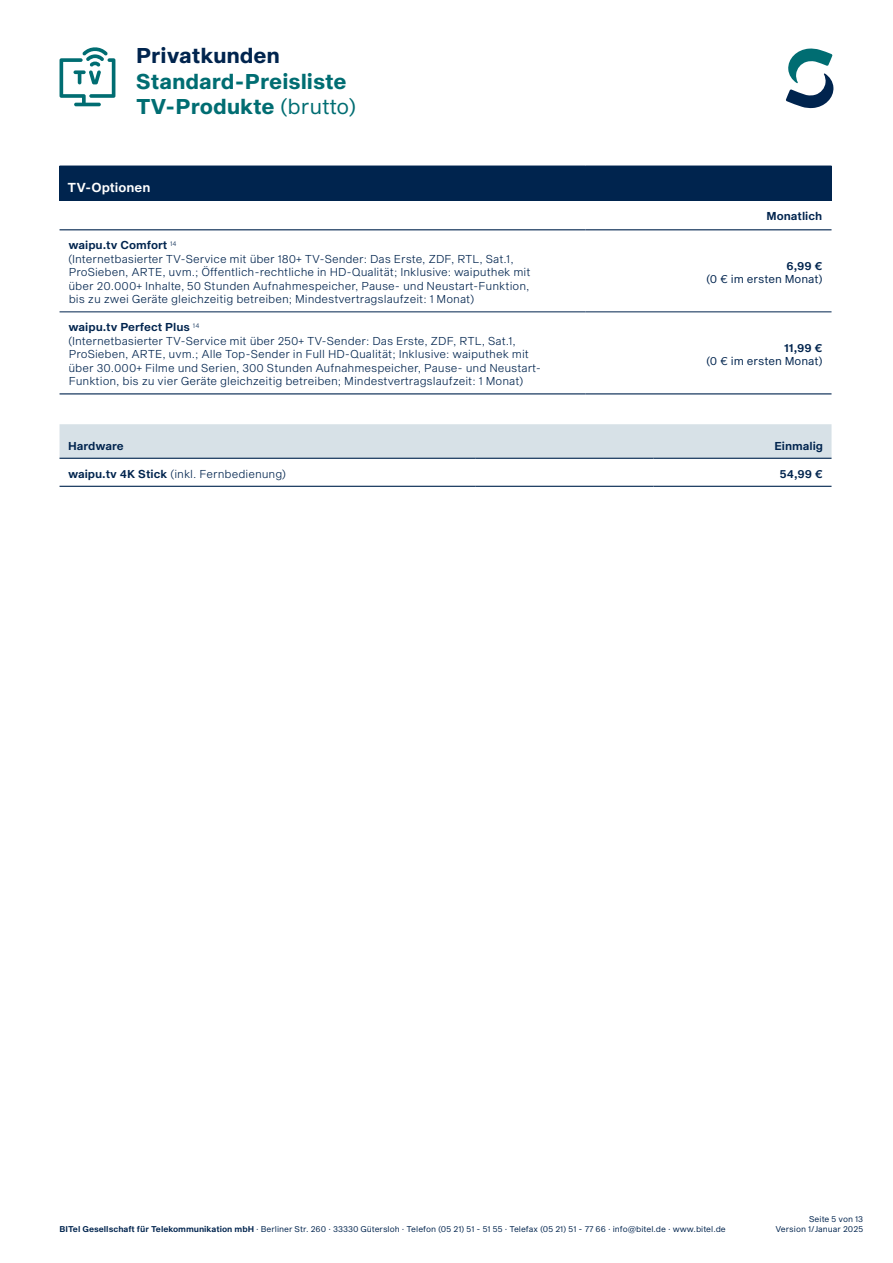
<style>
.page{position:relative;width:893px;height:1263px;background:#fff}
.page>*{position:absolute;margin:0;border:0;box-sizing:border-box;transform-origin:0 0}
.t1{font:700 21px/25.5px "S Sequel";color:#006d72}
.t2{font:700 21px "S Sequel";color:#00244e}
.t3{font:12.75px "S Sequel Semi";color:#fff}
.t4{font:300 11.25px/13.5px "S Sequel";color:#00244e}
.t5{font:11.25px "S Sequel Semi";color:#00244e}
.t6{font:11.25px "S Sequel";color:#00244e}
.t7{font:8.25px/9.9px "S Sequel";color:#00244e;text-align:right}
.s1{font-weight:400}
.s2{font-family:"S Sequel Semi";font-weight:400}
.s3{font-family:"S Sequel Semi"}
</style>
<div class="page">
<svg style="left:786px;top:48px;width:48px;height:60px"></svg>
<svg style="left:60px;top:47px;width:55px;height:59px"></svg>
<div style="left:60px;top:166px;width:771px;height:34px;background:#00244e"></div>
<hr style="left:60px;top:200px;width:525px;height:1px;background:#00244e">
<hr style="left:585px;top:200px;width:246px;height:1px;background:#00244e">
<hr style="left:60px;top:312px;width:525px;height:1px;background:#00244e">
<hr style="left:585px;top:312px;width:246px;height:1px;background:#00244e">
<hr style="left:60px;top:229px;width:525px;height:1px;background:#00244e">
<hr style="left:585px;top:229px;width:246px;height:1px;background:#00244e">
<hr style="left:60px;top:393px;width:525px;height:1px;background:#00244e">
<hr style="left:585px;top:393px;width:246px;height:1px;background:#00244e">
<div style="left:60px;top:424px;width:771px;height:34px;background:#d7e1e7"></div>
<hr style="left:60px;top:486px;width:415px;height:1px;background:#00244e">
<hr style="left:475px;top:486px;width:178px;height:1px;background:#00244e">
<hr style="left:653px;top:486px;width:178px;height:1px;background:#00244e">
<hr style="left:60px;top:458px;width:415px;height:1px;background:#00244e">
<hr style="left:475px;top:458px;width:178px;height:1px;background:#00244e">
<hr style="left:653px;top:458px;width:178px;height:1px;background:#00244e">
<h1 class="t2" style="left:136px;top:41px;width:146px">Privatkunden</h1>
<h1 class="t1" style="left:136px;top:69px;width:222px">Standard-Preisliste<br>TV-Produkte <span class="s1">(brutto)</span></h1>
<p class="t3" style="left:68px;top:178px;width:84px">TV-Optionen</p>
<p class="t5" style="left:766px;top:208px;width:57px">Monatlich</p>
<p class="t5" style="left:68px;top:237px;width:110px">waipu.tv Comfort <sup>14</sup></p>
<p class="t4" style="left:68px;top:253px;width:464px">(Internetbasierter TV-Service mit über 180+ TV-Sender: Das Erste, ZDF, RTL, Sat.1, ProSieben, ARTE, uvm.; Öffentlich-rechtliche in HD-Qualität; Inklusive: waiputhek mit über 20.000+ Inhalte, 50 Stunden Aufnahmespeicher, Pause- und Neustart-Funktion, bis zu zwei Geräte gleichzeitig betreiben; Mindestvertragslaufzeit: 1 Monat)</p>
<p class="t5" style="left:786px;top:258px;width:38px">6,99 €</p>
<p class="t6" style="left:706px;top:271px;width:118px">(0 € im ersten Monat)</p>
<p class="t5" style="left:68px;top:319px;width:132px">waipu.tv Perfect Plus <sup>14</sup></p>
<p class="t4" style="left:68px;top:335px;width:475px">(Internetbasierter TV-Service mit über 250+ TV-Sender: Das Erste, ZDF, RTL, Sat.1, ProSieben, ARTE, uvm.; Alle Top-Sender in Full HD-Qualität; Inklusive: waiputhek mit über 30.000+ Filme und Serien, 300 Stunden Aufnahmespeicher, Pause- und Neustart-Funktion, bis zu vier Geräte gleichzeitig betreiben; Mindestvertragslaufzeit: 1 Monat)</p>
<p class="t5" style="left:784px;top:340px;width:40px">11,99 €</p>
<p class="t6" style="left:706px;top:353px;width:118px">(0 € im ersten Monat)</p>
<p class="t5" style="left:68px;top:438px;width:57px">Hardware</p>
<p class="t5" style="left:774px;top:438px;width:50px">Einmalig</p>
<p class="t4" style="left:68px;top:467px;width:220px"><span class="s2">waipu.tv 4K Stick</span> (inkl. Fernbedienung)</p>
<p class="t5" style="left:780px;top:466px;width:45px">54,99 €</p>
<p class="t7" style="left:60px;top:1224px;width:668px"><span class="s3">BITel Gesellschaft für Telekommunikation mbH</span> · Berliner Str. 260 · 33330 Gütersloh · Telefon (05 21) 51 - 51 55 · Telefax (05 21) 51 - 77 66 · info@bitel.de · www.bitel.de</p>
<p class="t7" style="left:776px;top:1214px;width:89px">Seite 5 von 13<br>Version 1/Januar 2025</p>
</div>
